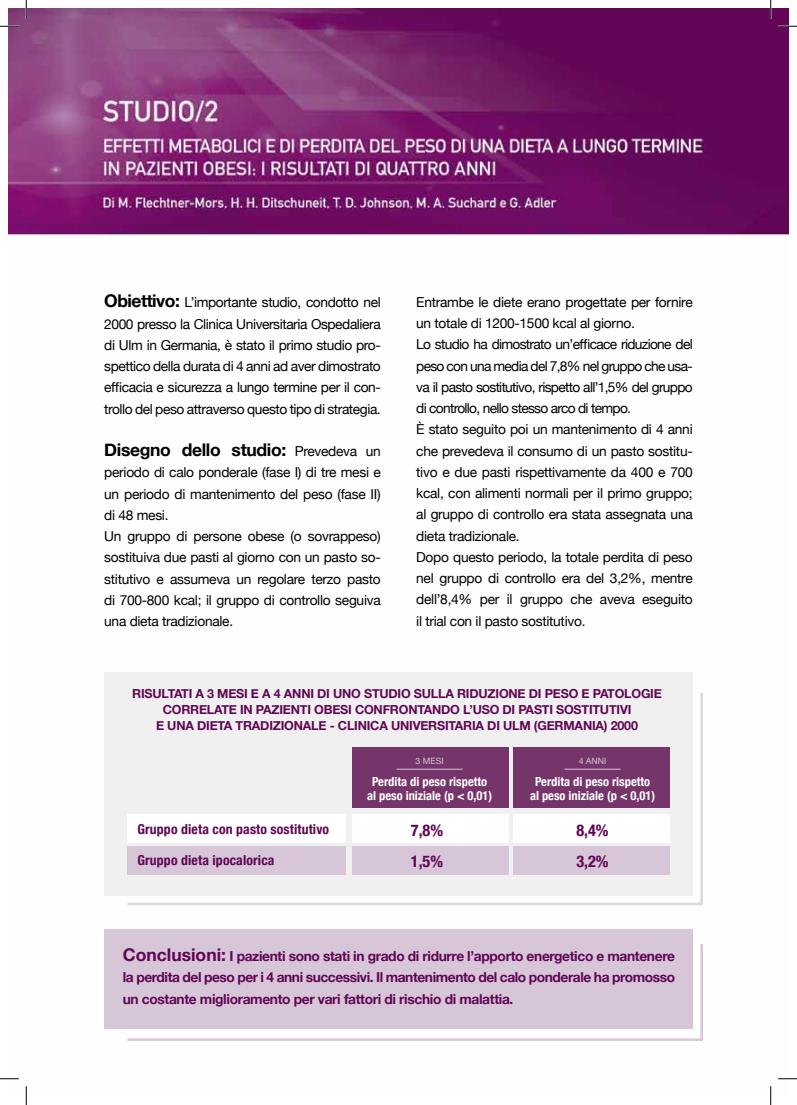
<style>
.page{position:relative;width:797px;height:1105px;background:#fff}
.page>*{position:absolute;margin:0;border:0;box-sizing:border-box;transform-origin:0 0}
.t1{font:700 17.5px "Helvetica Neue";letter-spacing:-.02em;color:#000}
.t2{font:700 condensed 16.25px "Helvetica Neue";color:#600654}
.t3{font:13.75px/21.2px "Helvetica Neue";letter-spacing:-.02em;color:#000}
.t4{font:700 13.75px/21.2px "Helvetica Neue";letter-spacing:-.025em;color:#600654;text-align:justify}
.t5{font:700 condensed 13.75px "Helvetica Neue";letter-spacing:.01em;color:#600654}
.t6{font:700 12.5px/16.2px "Helvetica Neue";letter-spacing:-.015em;color:#600654;text-align:center}
.t7{font:700 condensed 12.5px/13.8px "Helvetica Neue";color:#fff;text-align:center}
.t8{font:8.75px "Helvetica Neue";color:#d6c6d7}
.s1{font-weight:700;font-size:17.5px}
.s2{font-weight:400;font-size:13.75px}
.s3{font-size:17.5px}
</style>
<div class="page">
<img style="left:9px;top:9px;width:779px;height:1087px">
<div style="left:104px;top:929px;width:588px;height:100px;background:#d6c6d7"></div>
<svg style="left:125px;top:941px;width:579px;height:101px"></svg>
<div style="left:104px;top:672px;width:588px;height:223px;background:#f0f0f0"></div>
<svg style="left:125px;top:690px;width:579px;height:216px"></svg>
<div style="left:352px;top:748px;width:156px;height:60px;background:#75346a"></div>
<div style="left:352px;top:814px;width:156px;height:28px;background:#fff"></div>
<div style="left:352px;top:846px;width:156px;height:28px;background:#d6c6d7"></div>
<div style="left:513px;top:748px;width:157px;height:60px;background:#75346a"></div>
<div style="left:513px;top:814px;width:157px;height:28px;background:#fff"></div>
<div style="left:127px;top:814px;width:219px;height:28px;background:#fff"></div>
<div style="left:513px;top:846px;width:157px;height:28px;background:#d6c6d7"></div>
<div style="left:127px;top:846px;width:219px;height:28px;background:#d6c6d7"></div>
<hr style="left:396px;top:769px;width:67px;height:1px;background:#d6c6d7">
<hr style="left:564px;top:769px;width:56px;height:1px;background:#d6c6d7">
<svg style="left:0;top:25px;width:19px;height:2px"></svg>
<svg style="left:778px;top:25px;width:19px;height:2px"></svg>
<svg style="left:0;top:1078px;width:19px;height:1px"></svg>
<svg style="left:778px;top:1078px;width:19px;height:1px"></svg>
<svg style="left:25px;top:0;width:2px;height:19px"></svg>
<svg style="left:25px;top:1086px;width:2px;height:19px"></svg>
<svg style="left:770px;top:0;width:1px;height:19px"></svg>
<svg style="left:770px;top:1086px;width:1px;height:19px"></svg>
<p class="t3" style="left:104px;top:291px;width:278px;text-align:justify"><span class="s1">Obiettivo:</span> L’importante studio, condotto nel 2000 presso la Clinica Universitaria Ospedaliera di Ulm in Germania, è stato il primo studio pro&shy;spettico della durata di 4 anni ad aver dimostrato efficacia e sicurezza a lungo termine per il con&shy;trollo del peso attraverso questo tipo di strategia.</p>
<p class="t1" style="left:104px;top:434px;width:278px">Disegno dello studio: <span class="s2">Prevedeva un</span></p>
<p class="t3" style="left:104px;top:461px;width:278px">periodo di calo ponderale (fase I) di tre mesi e un periodo di mantenimento del peso (fase II) di 48 mesi.<br>Un gruppo di persone obese (o sovrappeso) sostituiva due pasti al giorno con un pasto so&shy;stitutivo e assumeva un regolare terzo pasto di 700-800 kcal; il gruppo di controllo seguiva una dieta tradizionale.</p>
<p class="t3" style="left:416px;top:290px;width:278px">Entrambe le diete erano progettate per fornire un totale di 1200-1500 kcal al giorno.<br>Lo studio ha dimostrato un’efficace riduzione del peso con una media del 7,8% nel gruppo che usa&shy;va il pasto sostitutivo, rispetto all’1,5% del gruppo di controllo, nello stesso arco di tempo.<br>È stato seguito poi un mantenimento di 4 anni che prevedeva il consumo di un pasto sostitu&shy;tivo e due pasti rispettivamente da 400 e 700 kcal, con alimenti normali per il primo gruppo; al gruppo di controllo era stata assegnata una dieta tradizionale.<br>Dopo questo periodo, la totale perdita di peso nel gruppo di controllo era del 3,2%, mentre dell’8,4% per il gruppo che aveva eseguito il trial con il pasto sostitutivo.</p>
<p class="t6" style="left:132px;top:684px;width:531px">RISULTATI A 3 MESI E A 4 ANNI DI UNO STUDIO SULLA RIDUZIONE DI PESO E PATOLOGIE<br>CORRELATE IN PAZIENTI OBESI CONFRONTANDO L’USO DI PASTI SOSTITUTIVI<br>E UNA DIETA TRADIZIONALE - CLINICA UNIVERSITARIA DI ULM (GERMANIA) 2000</p>
<p class="t5" style="left:137px;top:817px;width:193px">Gruppo dieta con pasto sostitutivo</p>
<p class="t8" style="left:415px;top:753px;width:30px">3 MESI</p>
<p class="t8" style="left:578px;top:753px;width:29px">4 ANNI</p>
<p class="t7" style="left:530px;top:774px;width:127px">Perdita di peso rispetto al peso iniziale (p &lt; 0,01)</p>
<p class="t7" style="left:367px;top:774px;width:127px">Perdita di peso rispetto al peso iniziale (p &lt; 0,01)</p>
<p class="t2" style="left:411px;top:816px;width:34px">7,8%</p>
<p class="t2" style="left:576px;top:816px;width:34px">8,4%</p>
<p class="t5" style="left:137px;top:848px;width:138px">Gruppo dieta ipocalorica</p>
<p class="t2" style="left:411px;top:848px;width:34px">1,5%</p>
<p class="t2" style="left:576px;top:848px;width:34px">3,2%</p>
<p class="t4" style="left:123px;top:945px;width:554px"><span class="s3">Conclusioni:</span> I pazienti sono stati in grado di ridurre l’apporto energetico e mantenere la perdita del peso per i 4 anni successivi. Il mantenimento del calo ponderale ha promosso un costante miglioramento per vari fattori di rischio di malattia.</p>
</div>
